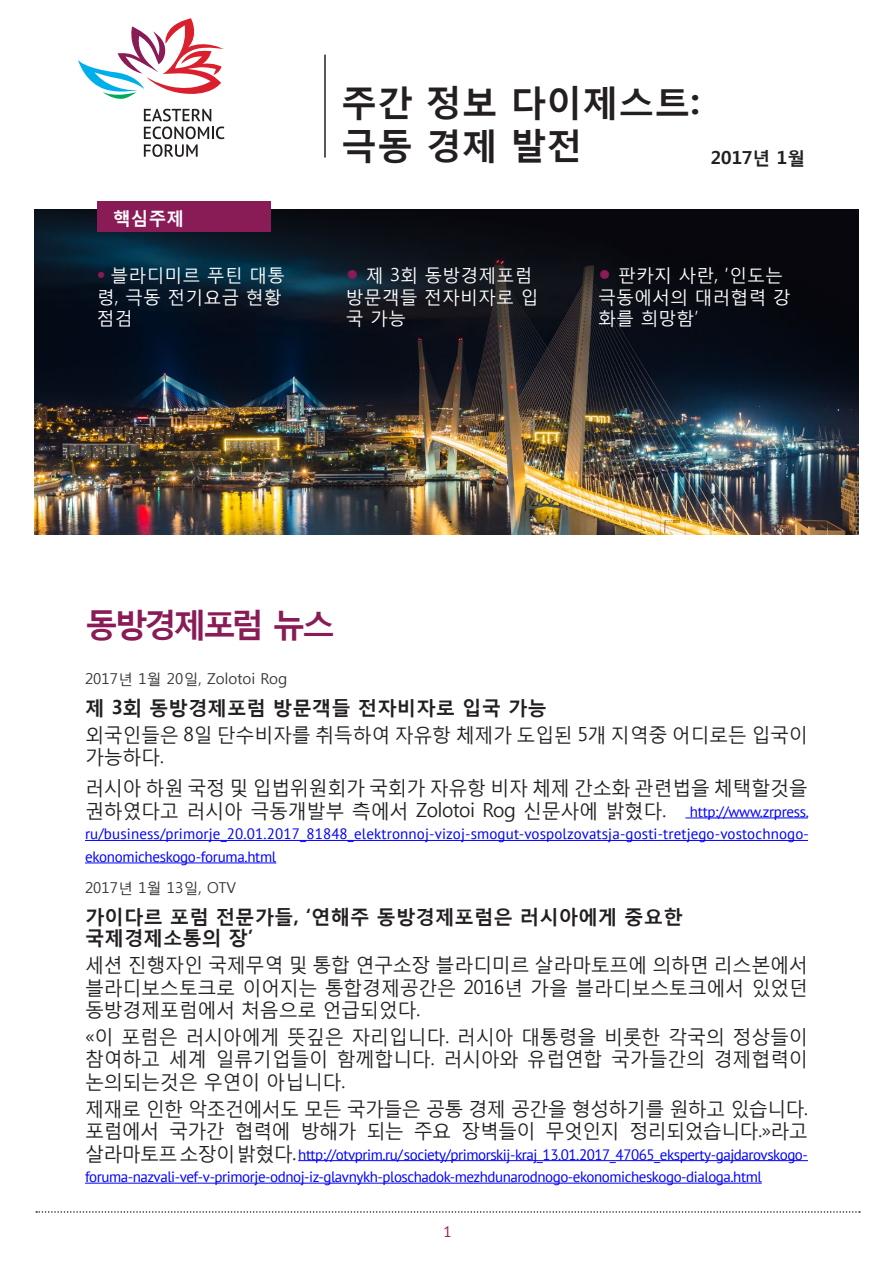
<style>
.page{position:relative;width:893px;height:1263px;background:#fff}
.page>*{position:absolute;margin:0;border:0;box-sizing:border-box;transform-origin:0 0}
.t1{font:700 36px/43.2px "Malgun Gothic";color:#231f20}
.t2{font:700 33px "Malgun Gothic";letter-spacing:-.105em;color:#891b56}
.t3{font:19.5px/22.5px "Malgun Gothic";letter-spacing:-.02em;color:#231f20}
.t4{font:19.5px/22.5px "Malgun Gothic";letter-spacing:-.04em;color:#231f20}
.t5{font:700 19.5px/21.5px "Malgun Gothic";color:#231f20}
.t6{font:18px/21.6px "Malgun Gothic";color:#fff}
.t7{font:700 18px "Malgun Gothic";color:#231f20}
.t8{font:700 18px "Malgun Gothic";color:#fff}
.t9{font:15px/22.5px "PT Sans";letter-spacing:-.03em;color:#00f}
.t10{font:15px/22.5px "PT Sans";letter-spacing:.01em;color:#00f}
.t11{font:15px "Malgun Gothic";color:#333434}
.t12{font:15px "PT Sans";color:#9e1459}
.s1{font-family:"PT Sans";font-weight:700;font-size:19.5px;color:#891b56}
.s2{font-family:"Meiryo";font-weight:700;font-size:19.5px;color:#891b56}
.s3{font-family:"PT Sans";font-size:15px;color:#00f}
.s4{font-family:"Malgun Gothic";font-size:19.5px;color:#231f20}
</style>
<div class="page">
<svg style="left:36px;top:1211px;width:824px;height:2px"></svg>
<img style="left:34px;top:209px;width:825px;height:326px">
<hr style="left:324px;top:55px;width:2px;height:103px;background:#231f20">
<hr style="left:685px;top:817px;width:123px;height:1px;background:#00f">
<hr style="left:85px;top:840px;width:723px;height:1px;background:#00f">
<hr style="left:85px;top:862px;width:191px;height:1px;background:#00f">
<hr style="left:298px;top:1160px;width:510px;height:1px;background:#00f">
<hr style="left:85px;top:1183px;width:677px;height:1px;background:#00f">
<svg style="left:78px;top:18px;width:146px;height:81px"></svg>
<svg style="left:144px;top:109px;width:80px;height:48px"></svg>
<div style="left:97px;top:201px;width:174px;height:31px;background:#891b56"></div>
<p class="t8" style="left:113px;top:207px;width:73px">핵심주제</p>
<h1 class="t1" style="left:341px;top:80px;width:360px">주간 정보 다이제스트: 극동 경제 발전</h1>
<p class="t7" style="left:711px;top:147px;width:96px">2017년 1월</p>
<p class="t6" style="left:97px;top:264px;width:190px"><span class="s1">•</span> 블라디미르 푸틴 대통 령, 극동 전기요금 현황 점검</p>
<p class="t6" style="left:346px;top:264px;width:194px"><span class="s2">•</span> 제 3회 동방경제포럼 방문객들 전자비자로 입 국 가능</p>
<p class="t6" style="left:598px;top:264px;width:194px"><span class="s2">•</span> 판카지 사란, ‘인도는 극동에서의 대러협력 강 화를 희망함’</p>
<h2 class="t2" style="left:85px;top:603px;width:252px">동방경제포럼 뉴스</h2>
<p class="t11" style="left:85px;top:670px;width:204px">2017년 1월 20일, Zolotoi Rog</p>
<p class="t5" style="left:85px;top:696px;width:463px">제 3회 동방경제포럼 방문객들 전자비자로 입국 가능</p>
<p class="t3" style="left:85px;top:723px;width:724px">외국인들은 8일 단수비자를 취득하여 자유항 체제가 도입된 5개 지역중 어디로든 입국이 가능하다.</p>
<p class="t3" style="left:85px;top:776px;width:726px">러시아 하원 국정 및 입법위원회가 국회가 자유항 비자 체제 간소화 관련법을 체택할것을 권하였다고 러시아 극동개발부 측에서 Zolotoi Rog 신문사에 밝혔다. <span class="s3">http://www.zrpress.</span></p>
<p class="t10" style="left:85px;top:822px;width:725px">ru/business/primorje_20.01.2017_81848_elektronnoj-vizoj-smogut-vospolzovatsja-gosti-tretjego-vostochnogo&shy;ekonomicheskogo-foruma.html</p>
<p class="t11" style="left:85px;top:879px;width:153px">2017년 1월 13일, ОТV</p>
<p class="t5" style="left:85px;top:905px;width:599px">가이다르 포럼 전문가들, ‘연해주 동방경제포럼은 러시아에게 중요한 국제경제소통의 장’</p>
<p class="t3" style="left:85px;top:953px;width:724px;text-align:justify">세션 진행자인 국제무역 및 통합 연구소장 블라디미르 살라마토프에 의하면 리스본에서 블라디보스토크로 이어지는 통합경제공간은 2016년 가을 블라디보스토크에서 있었던 동방경제포럼에서 처음으로 언급되었다.</p>
<p class="t3" style="left:85px;top:1025px;width:724px;text-align:justify">«이 포럼은 러시아에게 뜻깊은 자리입니다. 러시아 대통령을 비롯한 각국의 정상들이 참여하고 세계 일류기업들이 함께합니다. 러시아와 유럽연합 국가들간의 경제협력이 논의되는것은 우연이 아닙니다.</p>
<p class="t4" style="left:85px;top:1096px;width:724px">제재로 인한 악조건에서도 모든 국가들은 공통 경제 공간을 형성하기를 원하고 있습니다. 포럼에서 국가간 협력에 방해가 되는 주요 장벽들이 무엇인지 정리되었습니다.»라고</p>
<p class="t9" style="left:85px;top:1143px;width:724px"><span class="s4">살라마토프 소장이 밝혔다.</span> http://otvprim.ru/ society/primorskij-kraj_13.01.2017_47065_eksperty-gajdarovskogo&shy;foruma-nazvali-vef-v-primorje-odnoj-iz-glavnykh-ploschadok-mezhdunarodnogo-ekonomicheskogo-dialoga.html</p>
<p class="t12" style="left:443px;top:1222px;width:10px">1</p>
</div>
